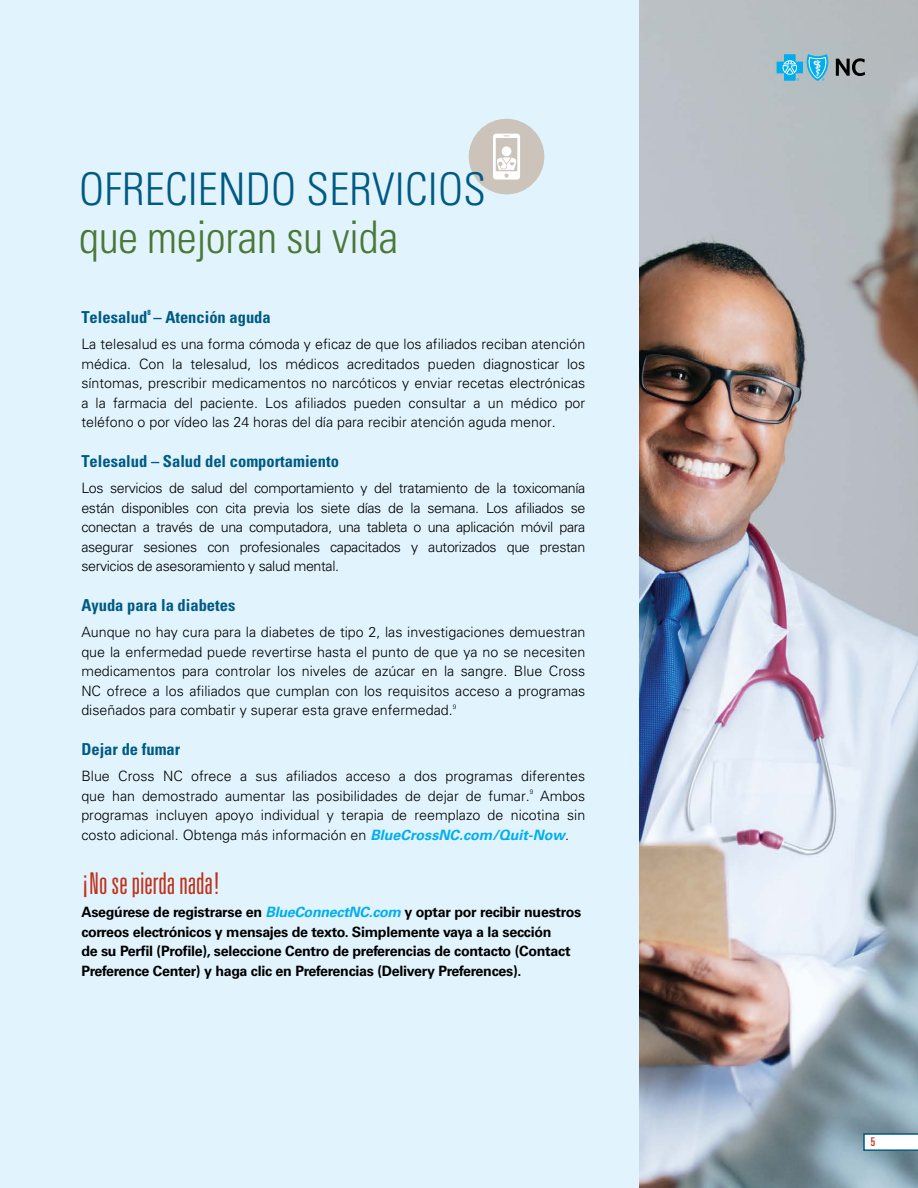
<style>
.page{position:relative;width:918px;height:1188px;background:#e1f4fd}
.page>*{position:absolute;margin:0;border:0;box-sizing:border-box;transform-origin:0 0}
.Headline_1__all_uppe{font:300 condensed 45px "Univers LT Std";letter-spacing:.005em;color:#005a84}
.Headline_2__cyan_upp{font:300 condensed 45px "Univers LT Std";letter-spacing:-.01em;color:#4b7737}
.Callout_style{font:300 ultra-condensed 30px "Univers LT Std";color:#c0311a}
.Subhead_2{font:700 condensed 16.5px "Univers LT Std";color:#005a84}
.Body_Paragraph{font:300 14.25px/19.5px "Univers LT Std";color:#000;text-align:justify}
.t1{font:700 14.25px/19.5px "Univers LT Std";letter-spacing:-.02em;color:#000}
.Page{font:ultra-condensed 12px "Univers LT Std";color:#c0311a}
.Subhead_2-2{font:700 condensed 7.35px "Univers LT Std";color:#005a84}
.s1{font-weight:700;font-style:italic;color:#00aeef}
.s2{font-style:italic;color:#00aeef}
</style>
<div class="page">
<div style="left:469px;top:119px;width:75px;height:75px;background:#ccc3ba;border-radius:50%"></div>
<svg style="left:493px;top:134px;width:27px;height:46px"></svg>
<div style="left:502px;top:146px;width:9px;height:10px;background:#fff;border-radius:50%"></div>
<img style="left:639px;top:0;width:279px;height:1188px">
<svg style="left:863px;top:1133px;width:55px;height:18px"></svg>
<svg style="left:777px;top:54px;width:52px;height:27px"></svg>
<svg style="left:836px;top:58px;width:29px;height:18px"></svg>
<h1 class="Headline_1__all_uppe" style="left:79px;top:162px;width:408px">OFRECIENDO SERVICIOS</h1>
<h1 class="Headline_2__cyan_upp" style="left:79px;top:210px;width:321px">que mejoran su vida</h1>
<h2 class="Subhead_2-2" style="left:147px;top:308px;width:5px">8</h2>
<p class="Body_Paragraph" style="left:81px;top:334px;width:506px">La telesalud es una forma cómoda y eficaz de que los afiliados reciban atención médica. Con la telesalud, los médicos acreditados pueden diagnosticar los síntomas, prescribir medicamentos no narcóticos y enviar recetas electrónicas a la farmacia del paciente. Los afiliados pueden consultar a un médico por teléfono o por vídeo las 24 horas del día para recibir atención aguda menor.</p>
<h2 class="Subhead_2" style="left:81px;top:451px;width:259px">Telesalud – Salud del comportamiento</h2>
<p class="Body_Paragraph" style="left:81px;top:478px;width:506px">Los servicios de salud del comportamiento y del tratamiento de la toxicomanía están disponibles con cita previa los siete días de la semana. Los afiliados se conectan a través de una computadora, una tableta o una aplicación móvil para asegurar sesiones con profesionales capacitados y autorizados que prestan servicios de asesoramiento y salud mental.</p>
<h2 class="Subhead_2" style="left:81px;top:595px;width:155px">Ayuda para la diabetes</h2>
<p class="Body_Paragraph" style="left:81px;top:622px;width:506px">Aunque no hay cura para la diabetes de tipo 2, las investigaciones demuestran que la enfermedad puede revertirse hasta el punto de que ya no se necesiten medicamentos para controlar los niveles de azúcar en la sangre. Blue Cross NC ofrece a los afiliados que cumplan con los requisitos acceso a programas diseñados para combatir y superar esta grave enfermedad.<sup>9</sup></p>
<h2 class="Subhead_2" style="left:81px;top:739px;width:100px">Dejar de fumar</h2>
<p class="Body_Paragraph" style="left:81px;top:766px;width:506px">Blue Cross NC ofrece a sus afiliados acceso a dos programas diferentes que han demostrado aumentar las posibilidades de dejar de fumar.<sup>9</sup> Ambos programas incluyen apoyo individual y terapia de reemplazo de nicotina sin costo adicional. Obtenga más información en <span class="s1">BlueCrossNC.com/Quit-Now</span>.</p>
<h2 class="Subhead_2" style="left:81px;top:307px;width:191px">Telesalud – Atención aguda</h2>
<h3 class="Callout_style" style="left:81px;top:868px;width:141px">¡No se pierda nada!</h3>
<p class="t1" style="left:81px;top:902px;width:501px">Asegúrese de registrarse en <span class="s2">BlueConnectNC.com</span> y optar por recibir nuestros correos electrónicos y mensajes de texto. Simplemente vaya a la sección<br>de su Perfil (Profile), seleccione Centro de preferencias de contacto (Contact Preference Center) y haga clic en Preferencias (Delivery Preferences).</p>
<p class="Page" style="left:871px;top:1135px;width:6px">5</p>
</div>
